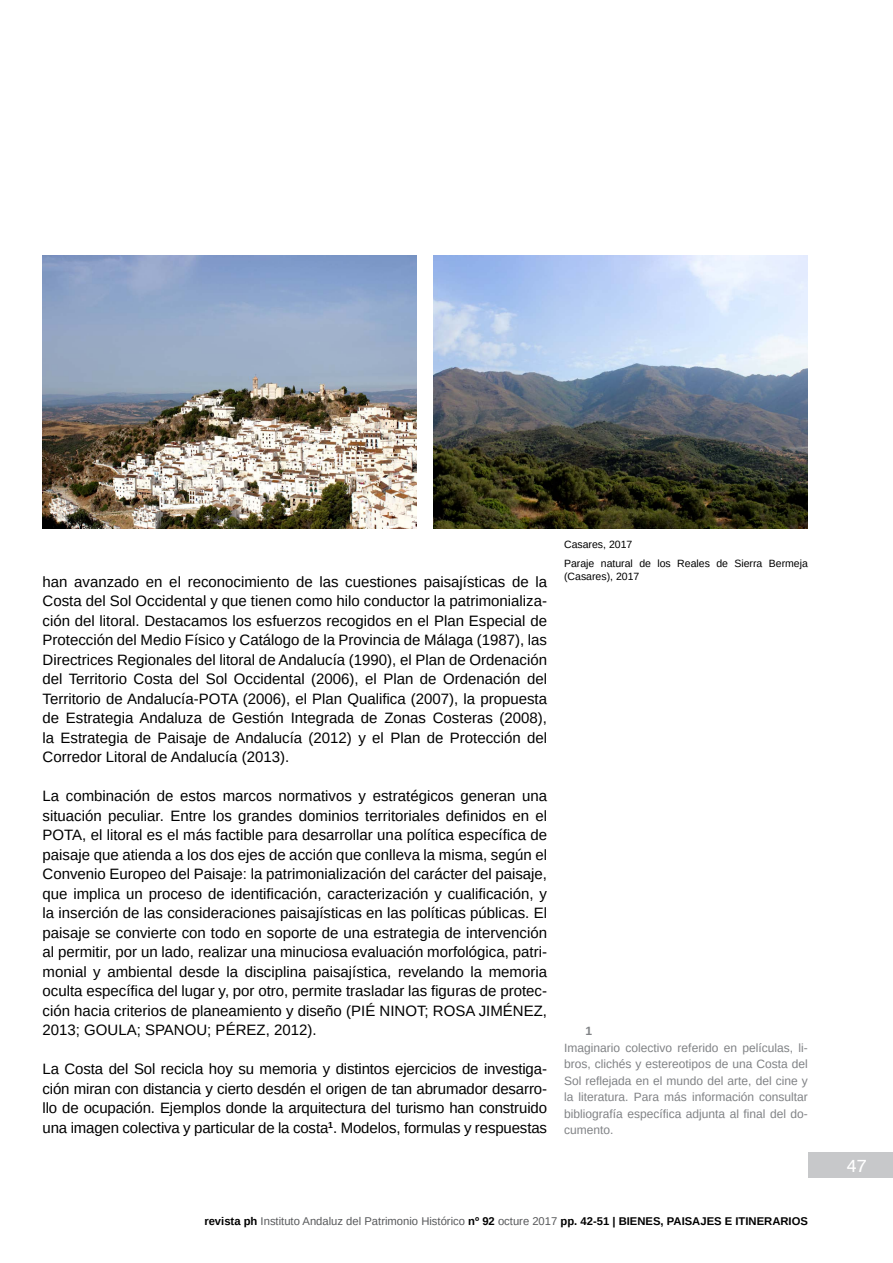
<style>
.page{position:relative;width:893px;height:1263px;background:#fff}
.page>*{position:absolute;margin:0;border:0;box-sizing:border-box;transform-origin:0 0}
.t1{font:18px "Swiss 721 BT";color:#fff}
.t2{font:15px/19.5px "Arimo";color:#000;text-align:justify}
.t3{font:12px/16.5px "Arimo";color:#808285;text-align:justify}
.t4{font:700 12px "Arimo";color:#808285}
.t5{font:700 11.25px "Arimo";color:#000}
.t6{font:10.5px/19.5px "Arimo";color:#000}
.s1{font-weight:400;color:#58595b}
</style>
<div class="page">
<div style="left:808px;top:1152px;width:85px;height:26px;background:#c7c8ca"></div>
<img style="left:43px;top:255px;width:374px;height:273px">
<img style="left:434px;top:255px;width:374px;height:273px">
<p class="t2" style="left:43px;top:572px;width:506px">han avanzado en el reconocimiento de las cuestiones paisajísticas de la Costa del Sol Occidental y que tienen como hilo conductor la patrimonializa&shy;ción del litoral. Destacamos los esfuerzos recogidos en el Plan Especial de Protección del Medio Físico y Catálogo de la Provincia de Málaga (1987), las Directrices Regionales del litoral de Andalucía (1990), el Plan de Ordenación del Territorio Costa del Sol Occidental (2006), el Plan de Ordenación del Territorio de Andalucía-POTA (2006), el Plan Qualifica (2007), la propuesta de Estrategia Andaluza de Gestión Integrada de Zonas Costeras (2008), la Estrategia de Paisaje de Andalucía (2012) y el Plan de Protección del Corredor Litoral de Andalucía (2013).</p>
<p class="t2" style="left:43px;top:786px;width:506px">La combinación de estos marcos normativos y estratégicos generan una situación peculiar. Entre los grandes dominios territoriales definidos en el POTA, el litoral es el más factible para desarrollar una política específica de paisaje que atienda a los dos ejes de acción que conlleva la misma, según el Convenio Europeo del Paisaje: la patrimonialización del carácter del paisaje, que implica un proceso de identificación, caracterización y cualificación, y la inserción de las consideraciones paisajísticas en las políticas públicas. El paisaje se convierte con todo en soporte de una estrategia de intervención al permitir, por un lado, realizar una minuciosa evaluación morfológica, patri&shy;monial y ambiental desde la disciplina paisajística, revelando la memoria oculta específica del lugar y, por otro, permite trasladar las figuras de protec&shy;ción hacia criterios de planeamiento y diseño (PIÉ NINOT; ROSA JIMÉNEZ, 2013; GOULA; SPANOU; PÉREZ, 2012).</p>
<p class="t2" style="left:43px;top:1059px;width:506px">La Costa del Sol recicla hoy su memoria y distintos ejercicios de investiga&shy;ción miran con distancia y cierto desdén el origen de tan abrumador desarro&shy;llo de ocupación. Ejemplos donde la arquitectura del turismo han construido una imagen colectiva y particular de la costa<sup>1</sup>. Modelos, formulas y respuestas</p>
<p class="t6" style="left:564px;top:534px;width:245px">Casares, 2017<br>Paraje natural de los Reales de Sierra Bermeja</p>
<p class="t6" style="left:564px;top:566px;width:77px">(Casares), 2017</p>
<p class="t4" style="left:585px;top:1023px;width:8px">1</p>
<p class="t3" style="left:564px;top:1039px;width:245px">Imaginario colectivo referido en películas, li&shy;bros, clichés y estereotipos de una Costa del Sol reflejada en el mundo del arte, del cine y la literatura. Para más información consultar bibliografía específica adjunta al final del do&shy;cumento.</p>
<p class="t5" style="left:204px;top:1213px;width:605px">revista ph <span class="s1">Instituto Andaluz del Patrimonio Histórico</span> nº 92 <span class="s1">octure 2017</span> pp. 42-51 | BIENES, PAISAJES E ITINERARIOS</p>
<p class="t1" style="left:847px;top:1154px;width:21px">47</p>
</div>
